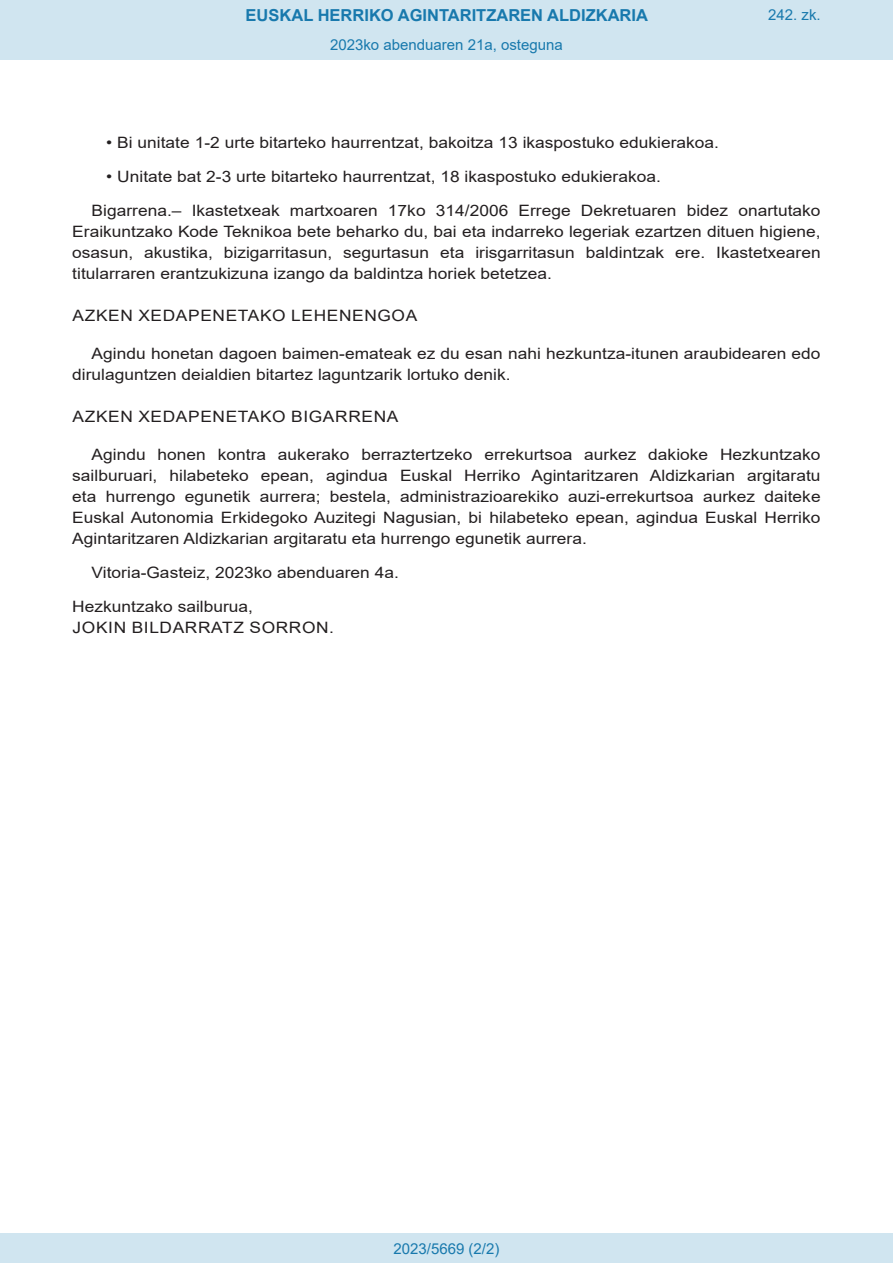
<style>
.page{position:relative;width:893px;height:1263px;background:#fff}
.page>*{position:absolute;margin:0;border:0;box-sizing:border-box;transform-origin:0 0}
.t1{font:700 16.5px "Arial";color:#1879ad}
.BOPVDetalle{font:15.6px/21px "Arial";color:#231f20;text-align:justify;scale:1.11 1}
.BOPVDetalle1{font:15.6px "Arial";color:#231f20;scale:1.11 1}
.BOPVDisposicion{font:15.6px "Arial";letter-spacing:.035em;color:#231f20;scale:1.11 1}
.BOPVFirmaLugFec{font:15.6px "Arial";color:#231f20;scale:1.11 1}
.BOPVFirmaNombre{font:15.6px "Arial";letter-spacing:.035em;color:#231f20;scale:1.11 1}
.BOPVFirmaPuesto{font:15.6px "Arial";color:#231f20;scale:1.11 1}
.Paginacion_Centro{font:15px "Arial";color:#1879ad}
</style>
<div class="page">
<div style="left:0;top:0;width:893px;height:60px;background:#d0e5f0"></div>
<div style="left:0;top:1233px;width:893px;height:30px;background:#d0e5f0"></div>
<p class="t1" style="left:246px;top:3px;width:404px">EUSKAL HERRIKO AGINTARITZAREN ALDIZKARIA</p>
<p class="Paginacion_Centro" style="left:330px;top:35px;width:234px">2023ko abenduaren 21a, osteguna</p>
<p class="Paginacion_Centro" style="left:768px;top:5px;width:54px">242. zk.</p>
<p class="BOPVDetalle1" style="left:106px;top:132px;width:553px">• Bi unitate 1-2 urte bitarteko haurrentzat, bakoitza 13 ikaspostuko edukierakoa.</p>
<p class="BOPVDetalle1" style="left:106px;top:166px;width:501px">• Unitate bat 2-3 urte bitarteko haurrentzat, 18 ikaspostuko edukierakoa.</p>
<p class="BOPVDetalle" style="left:72px;top:200px;width:676px;text-indent:19px">Bigarrena.– Ikastetxeak martxoaren 17ko 314/2006 Errege Dekretuaren bidez onartutako Eraikuntzako Kode Teknikoa bete beharko du, bai eta indarreko legeriak ezartzen dituen higiene, osasun, akustika, bizigarritasun, segurtasun eta irisgarritasun baldintzak ere. Ikastetxearen titularraren erantzukizuna izango da baldintza horiek betetzea.</p>
<p class="BOPVDisposicion" style="left:73px;top:305px;width:312px">AZKEN XEDAPENETAKO LEHENENGOA</p>
<p class="BOPVDetalle" style="left:72px;top:343px;width:676px;text-indent:19px">Agindu honetan dagoen baimen-emateak ez du esan nahi hezkuntza-itunen araubidearen edo dirulaguntzen deialdien bitartez laguntzarik lortuko denik.</p>
<p class="BOPVDisposicion" style="left:73px;top:406px;width:295px">AZKEN XEDAPENETAKO BIGARRENA</p>
<p class="BOPVDetalle" style="left:72px;top:444px;width:676px;text-indent:19px">Agindu honen kontra aukerako berraztertzeko errekurtsoa aurkez dakioke Hezkuntzako sailburuari, hilabeteko epean, agindua Euskal Herriko Agintaritzaren Aldizkarian argitaratu eta hurrengo egunetik aurrera; bestela, administrazioarekiko auzi-errekurtsoa aurkez daiteke Euskal Autonomia Erkidegoko Auzitegi Nagusian, bi hilabeteko epean, agindua Euskal Herriko Agintaritzaren Aldizkarian argitaratu eta hurrengo egunetik aurrera.</p>
<p class="BOPVFirmaLugFec" style="left:92px;top:562px;width:278px">Vitoria-Gasteiz, 2023ko abenduaren 4a.</p>
<p class="BOPVFirmaPuesto" style="left:72px;top:595px;width:164px">Hezkuntzako sailburua,</p>
<p class="BOPVFirmaNombre" style="left:73px;top:616px;width:237px">JOKIN BILDARRATZ SORRON.</p>
<p class="Paginacion_Centro" style="left:393px;top:1238px;width:107px">2023/5669 (2/2)</p>
</div>
